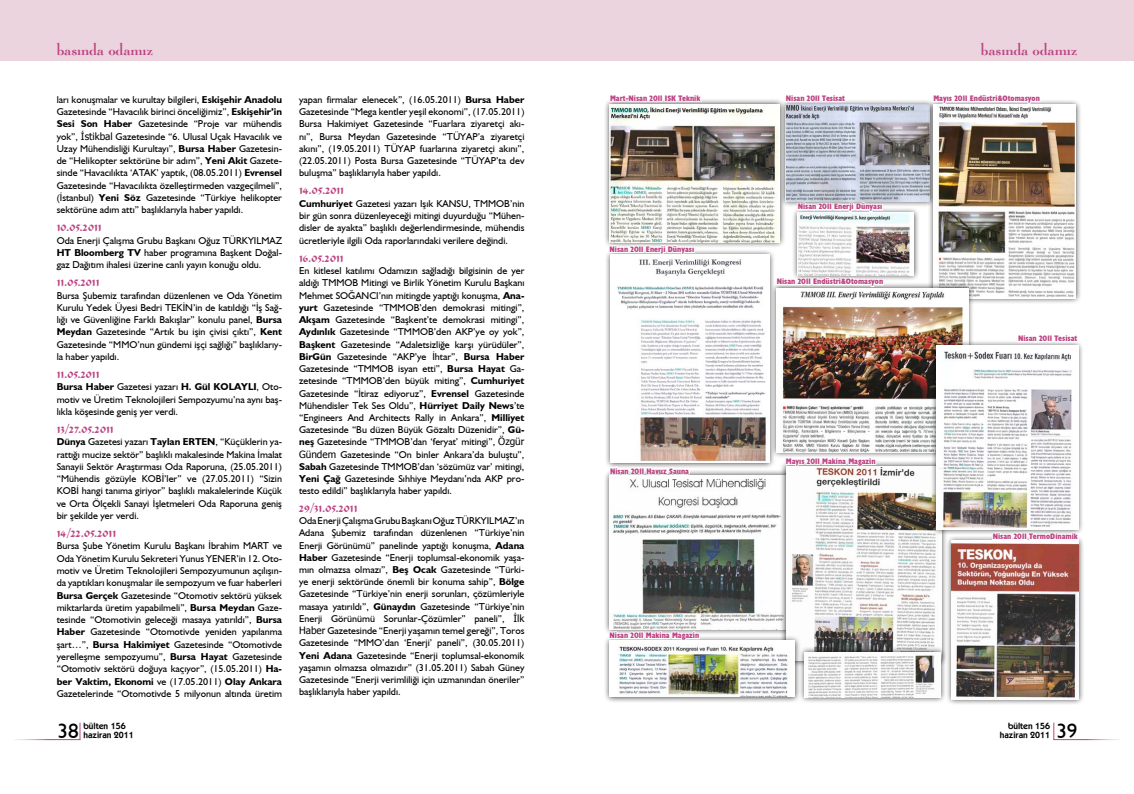
<style>
.page{position:relative;width:1134px;height:794px;background:#fff}
.page>*{position:absolute;margin:0;border:0;box-sizing:border-box;transform-origin:0 0}
.t1{font:21px "Humanist 521 BT";color:#000}
.t2{font:16px "Lucian BT";letter-spacing:-.01em;color:#bc4483}
.t3{font:11px "Formal Scrp 421 BT";color:#bc4483}
.t4{font:10px/12.3px "Humanist 521 BT";color:#000;text-align:justify}
.t5{font:600 9px/9px "Kabel IT Cby BT";color:#000}
.t6{font:700 condensed 8px "Humanist 521 BT Xtra";color:#bc4483}
.s1{font-weight:700}
.s2{font-family:"Tahoma"}
</style>
<div class="page">
<div style="left:0;top:0;width:1134px;height:60px;background:#ecd4de"></div>
<svg style="left:79px;top:722px;width:1px;height:17px"></svg>
<svg style="left:1053px;top:722px;width:1px;height:17px"></svg>
<div style="left:603px;top:98px;width:183px;height:150px;background:#000;opacity:.75"></div>
<img style="left:609px;top:104px;width:171px;height:138px">
<div style="left:603px;top:469px;width:195px;height:166px;background:#000;opacity:.75"></div>
<img style="left:609px;top:475px;width:171px;height:154px">
<div style="left:604px;top:249px;width:171px;height:220px;background:#000;opacity:.75"></div>
<img style="left:610px;top:255px;width:159px;height:208px">
<div style="left:791px;top:206px;width:129px;height:75px;background:#000;opacity:.75"></div>
<img style="left:797px;top:213px;width:117px;height:62px">
<div style="left:779px;top:99px;width:157px;height:108px;background:#000;opacity:.75"></div>
<img style="left:785px;top:105px;width:142px;height:96px">
<div style="left:927px;top:99px;width:155px;height:205px;background:#000;opacity:.75"></div>
<img style="left:933px;top:105px;width:142px;height:193px">
<div style="left:780px;top:460px;width:167px;height:207px;background:#000;opacity:.75"></div>
<img style="left:786px;top:466px;width:155px;height:180px">
<div style="left:945px;top:534px;width:140px;height:171px;background:#000;opacity:.75"></div>
<img style="left:951px;top:541px;width:127px;height:158px">
<div style="left:603px;top:634px;width:198px;height:69px;background:#000;opacity:.75"></div>
<img style="left:609px;top:641px;width:186px;height:56px">
<div style="left:771px;top:282px;width:203px;height:176px;background:#000;opacity:.75"></div>
<img style="left:777px;top:288px;width:191px;height:164px">
<div style="left:931px;top:340px;width:153px;height:195px;background:#000;opacity:.75"></div>
<img style="left:937px;top:346px;width:141px;height:183px">
<div style="left:798px;top:646px;width:148px;height:57px;background:#000;opacity:.75"></div>
<img style="left:804px;top:652px;width:136px;height:45px">
<svg style="left:608px;top:98px;width:96px;height:11px"></svg>
<svg style="left:784px;top:98px;width:64px;height:8px"></svg>
<svg style="left:932px;top:99px;width:109px;height:14px"></svg>
<svg style="left:608px;top:241px;width:87px;height:23px"></svg>
<svg style="left:775px;top:273px;width:110px;height:23px"></svg>
<svg style="left:796px;top:198px;width:87px;height:23px"></svg>
<svg style="left:1016px;top:340px;width:64px;height:6px"></svg>
<svg style="left:784px;top:451px;width:93px;height:24px"></svg>
<svg style="left:608px;top:462px;width:83px;height:42px"></svg>
<svg style="left:608px;top:626px;width:93px;height:20px"></svg>
<svg style="left:991px;top:528px;width:90px;height:16px"></svg>
<h2 class="t2" style="left:57px;top:40px;width:98px">basında odamız</h2>
<p class="t4" style="left:57px;top:93px;width:227px">ları konuşmalar ve kurultay bilgileri, <span class="s1">Eskişehir Anadolu </span>Gazetesinde “Havacılık birinci önceliğimiz”, <span class="s1">Eskişehir’in Sesi Son Haber</span> Gazetesinde “Proje var mühendis yok”, <span class="s2">İstikbal</span> Gazetesinde “6. Ulusal Uçak Havacılık ve Uzay Mühendisliği Kurultayı”, <span class="s1">Bursa Haber</span> Gazetesin&shy;de “Helikopter sektörüne bir adım”, <span class="s1">Yeni Akit</span> Gazete&shy;sinde “Havacılıkta ‘ATAK’ yaptık, (08.05.2011) <span class="s1">Evrensel </span>Gazetesinde “Havacılıkta özelleştirmeden vazgeçilmeli”, (İstanbul) <span class="s1">Yeni Söz</span> Gazetesinde “Türkiye helikopter sektörüne adım attı” başlıklarıyla haber yapıldı.</p>
<p class="t3" style="left:57px;top:221px;width:47px">10.05.2011</p>
<p class="t4" style="left:57px;top:234px;width:227px">Oda Enerji Çalışma Grubu Başkanı Oğuz TÜRKYILMAZ <span class="s1">HT Bloomberg TV</span> haber programına Başkent Doğal&shy;gaz Dağıtım ihalesi üzerine canlı yayın konuğu oldu.</p>
<p class="t3" style="left:57px;top:276px;width:44px">11.05.2011</p>
<p class="t4" style="left:57px;top:289px;width:227px">Bursa Şubemiz tarafından düzenlenen ve Oda Yönetim Kurulu Yedek Üyesi Bedri TEKİN’in de katıldığı “İş Sağ&shy;lığı ve Güvenliğine Farklı Bakışlar” konulu panel, <span class="s1">Bursa Meydan</span> Gazetesinde “Artık bu işin çivisi çıktı”, <span class="s1">Kent </span>Gazetesinde “MMO’nun gündemi işçi sağlığı” başlıklarıy&shy;la haber yapıldı.</p>
<p class="t3" style="left:57px;top:368px;width:44px">11.05.2011</p>
<p class="t4" style="left:57px;top:380px;width:227px"><span class="s1">Bursa Haber</span> Gazetesi yazarı <span class="s1">H. Gül KOLAYLI</span>, Oto&shy;motiv ve Üretim Teknolojileri Sempozyumu’na aynı baş&shy;lıkla köşesinde geniş yer verdi.</p>
<p class="t3" style="left:57px;top:422px;width:59px">13/27.05.2011</p>
<p class="t4" style="left:57px;top:435px;width:227px"><span class="s1">Dünya</span> Gazetesi yazarı <span class="s1">Taylan ERTEN</span>, “Küçüklerin ya&shy;rattığı mucize sektör” başlıklı makalesinde Makina İmalat Sanayii Sektör Araştırması Oda Raporuna, (25.05.2011) “Mühendis gözüyle KOBİ’ler” ve (27.05.2011) “Sizin KOBİ hangi tanıma giriyor” başlıklı makalelerinde Küçük ve Orta Ölçekli Sanayi İşletmeleri Oda Raporuna geniş bir şekilde yer verdi.</p>
<p class="t3" style="left:57px;top:526px;width:61px">14/22.05.2011</p>
<p class="t4" style="left:57px;top:539px;width:227px">Bursa Şube Yönetim Kurulu Başkanı İbrahim MART ve Oda Yönetim Kurulu Sekreteri Yunus YENER’in 12. Oto&shy;motiv ve Üretim Teknolojileri Sempozyumunun açılışın&shy;da yaptıkları konuşmalar ile sempozyum ve fuar haberleri <span class="s1">Bursa Gerçek</span> Gazetesinde “Otomotiv sektörü yüksek miktarlarda üretim yapabilmeli”, <span class="s1">Bursa Meydan</span> Gaze&shy;tesinde “Otomotivin geleceği masaya yatırıldı”, <span class="s1">Bursa Haber</span> Gazetesinde “Otomotivde yeniden yapılanma şart…”, <span class="s1">Bursa Hakimiyet</span> Gazetesinde “Otomotivde yerelleşme sempozyumu”, <span class="s1">Bursa Hayat</span> Gazetesinde “Otomotiv sektörü doğuya kaçıyor”, (15.05.2011) <span class="s1">Ha&shy;ber Vaktim, Ekonomi</span> ve (17.05.2011) <span class="s1">Olay Ankara </span>Gazetelerinde “Otomotivde 5 milyonun altında üretim</p>
<p class="t4" style="left:299px;top:93px;width:227px">yapan firmalar elenecek”, (16.05.2011) <span class="s1">Bursa Haber </span>Gazetesinde “Mega kentler yeşil ekonomi”, (17.05.2011)<br>Bursa Hakimiyet Gazetesinde “Fuarlara ziyaretçi akı&shy;nı”, Bursa Meydan Gazetesinde “TÜYAP’a ziyaretçi akını”, (19.05.2011) TÜYAP fuarlarına ziyaretçi akını”, (22.05.2011) Posta Bursa Gazetesinde “TÜYAP’ta dev buluşma” başlıklarıyla haber yapıldı.</p>
<p class="t3" style="left:299px;top:184px;width:47px">14.05.2011</p>
<p class="t4" style="left:299px;top:197px;width:227px"><span class="s1">Cumhuriyet</span> Gazetesi yazarı Işık KANSU, TMMOB’nin bir gün sonra düzenleyeceği mitingi duyurduğu “Mühen&shy;disler de ayakta” başlıklı değerlendirmesinde, mühendis ücretleriyle ilgili Oda raporlarındaki verilere değindi.</p>
<p class="t3" style="left:299px;top:251px;width:46px">16.05.2011</p>
<p class="t4" style="left:299px;top:264px;width:227px">En kitlesel katılımı Odamızın sağladığı bilgisinin de yer aldığı TMMOB Mitingi ve Birlik Yönetim Kurulu Başkanı Mehmet SOĞANCI’nın mitingde yaptığı konuşma, <span class="s1">Ana&shy;yurt</span> Gazetesinde “TMMOB’den demokrasi mitingi”, <span class="s1">Akşam</span> Gazetesinde “Başkent’te demokrasi mitingi”, <span class="s1">Aydınlık</span> Gazetesinde “TMMOB’den AKP’ye oy yok”, <span class="s1">Başkent</span> Gazetesinde “Adaletsizliğe karşı yürüdüler”, <span class="s1">BirGün</span> Gazetesinde “AKP’ye İhtar”, <span class="s1">Bursa Haber </span>Gazetesinde “TMMOB isyan etti”, <span class="s1">Bursa Hayat</span> Ga&shy;zetesinde “TMMOB’den büyük miting”, <span class="s1">Cumhuriyet </span>Gazetesinde “İtiraz ediyoruz”, <span class="s1">Evrensel</span> Gazetesinde Mühendisler Tek Ses Oldu”, <span class="s1">Hürriyet Daily News</span>’te “Engineers And Architects Rally in Ankara”, <span class="s1">Milliyet </span>Gazetesinde “Bu düzen Büyük Gözaltı Düzenidir”, <span class="s1">Gü&shy;neş</span> Gazetesinde “TMMOB’dan ‘feryat’ mitingi”, <span class="s2">Özgür Gündem</span> Gazetesinde “On binler Ankara’da buluştu”, <span class="s1">Sabah</span> Gazetesinde TMMOB’dan ‘sözümüz var’ mitingi, <span class="s1">Yeni Çağ</span> Gazetesinde Sıhhiye Meydanı’nda AKP pro&shy;testo edildi” başlıklarıyla haber yapıldı.</p>
<p class="t3" style="left:299px;top:502px;width:60px">29/31.05.2011</p>
<p class="t4" style="left:299px;top:514px;width:227px">Oda Enerji Çalışma Grubu Başkanı Oğuz TÜRKYILMAZ’ın Adana Şubemiz tarafından düzenlenen “Türkiye’nin Enerji Görünümü” panelinde yaptığı konuşma, <span class="s1">Adana Haber</span> Gazetesinde “Enerji toplumsal-ekonomik yaşa&shy;mın olmazsa olmazı”, <span class="s1">Beş Ocak</span> Gazetesinde “Türki&shy;ye enerji sektöründe önemli bir konuma sahip”, <span class="s1">Bölge </span>Gazetesinde “Türkiye’nin enerji sorunları, çözümleriyle masaya yatırıldı”, <span class="s1">Günaydın</span> Gazetesinde “Türkiye’nin Enerji Görünümü Sorunlar-Çözümler” paneli”, <span class="s2">İlk Haber</span> Gazetesinde “Enerji yaşamın temel gereği”, Toros Gazetesinde “MMO’dan ‘Enerji’ paneli”, (30.05.2011)<br><span class="s1">Yeni Adana</span> Gazetesinde “Enerji toplumsal-ekonomik yaşamın olmazsa olmazıdır” (31.05.2011) Sabah Güney Gazetesinde “Enerji verimliliği için uzmanından öneriler” başlıklarıyla haber yapıldı.</p>
<h2 class="t2" style="left:981px;top:40px;width:98px">basında odamız</h2>
<p class="t6" style="left:610px;top:93px;width:92px">Mart-Nisan 2011 ISK Teknik</p>
<p class="t6" style="left:786px;top:93px;width:61px">Nisan 2011 Tesisat</p>
<p class="t6" style="left:933px;top:93px;width:108px">Mayıs 2011 Endüstri&amp;Otomasyon</p>
<p class="t6" style="left:609px;top:244px;width:86px">Nisan 2011 Enerji Dünyası</p>
<p class="t6" style="left:610px;top:466px;width:80px">Nisan 2011 Havuz Sauna</p>
<p class="t6" style="left:609px;top:630px;width:91px">Nisan 2011 Makina Magazin</p>
<p class="t6" style="left:798px;top:202px;width:86px">Nisan 2011 Enerji Dünyası</p>
<p class="t6" style="left:777px;top:276px;width:108px">Nisan 2011 Endüstri&amp;Otomasyon</p>
<p class="t6" style="left:786px;top:456px;width:91px">Mayıs 2011 Makina Magazin</p>
<p class="t6" style="left:1018px;top:333px;width:61px">Nisan 2011 Tesisat</p>
<p class="t6" style="left:993px;top:531px;width:87px">Nisan 2011 TermoDinamik</p>
<h1 class="t1" style="left:58px;top:717px;width:23px">38</h1>
<p class="t5" style="left:84px;top:721px;width:52px">bülten 156 haziran 2011</p>
<h1 class="t1" style="left:1056px;top:717px;width:23px">39</h1>
<p class="t5" style="left:1000px;top:721px;width:52px;text-align:right">bülten 156 haziran 2011</p>
</div>
